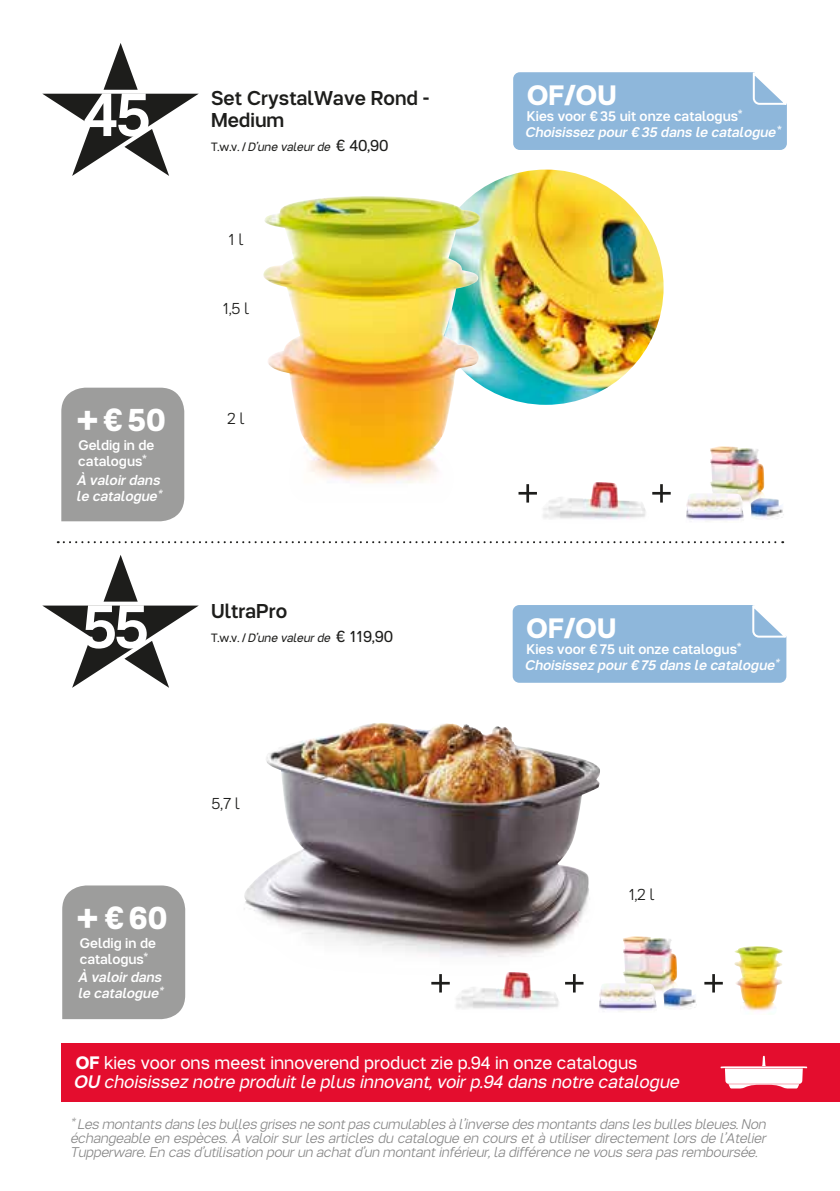
<style>
.page{position:relative;width:840px;height:1191px;background:#fff}
.page>*{position:absolute;margin:0;border:0;box-sizing:border-box;transform-origin:0 0}
.t1{font:500 61.8px "Tupper PRO";color:#fff}
.t2{font:500 46px "Tupper PRO";color:#fff}
.t3{font:700 32px "Tupper PRO";color:#fff}
.t4{font:700 28px "Tupper PRO";letter-spacing:.01em;color:#fff}
.t5{font:500 20px/22px "Tupper PRO";color:#1d1d1b}
.t6{font:18px "Tupper PR Oitalic";color:#fff}
.t7{font:18px "Tupper PRO";color:#fff}
.t8{font:300 16px "Tupper PRO";color:#1d1d1b}
.t9{font:300 14px/14px "Tupper PR Oitalic";letter-spacing:-.005em;color:#878787;text-align:justify}
.t10{font:500 14px/16px "Tupper PR Oitalic";color:#fff}
.t11{font:500 14px/16px "Tupper PRO";color:#fff}
.t12{font:12px "Tupper PR Oitalic";color:#1d1d1b}
.s1{font-family:"Tupper PRO"}
.s2{font-family:"Tupper PRO";font-size:16px}
.s3{font-weight:700}
.s4{font-weight:500}
</style>
<div class="page">
<img style="left:428px;top:170px;width:235px;height:235px;border-radius:118px">
<img style="left:263px;top:196px;width:217px;height:288px">
<img style="left:734px;top:946px;width:48px;height:66px">
<img style="left:244px;top:723px;width:356px;height:234px">
<svg style="left:518px;top:484px;width:18px;height:18px"></svg>
<svg style="left:431px;top:974px;width:18px;height:18px"></svg>
<svg style="left:652px;top:484px;width:18px;height:18px"></svg>
<svg style="left:565px;top:974px;width:18px;height:18px"></svg>
<svg style="left:704px;top:974px;width:18px;height:18px"></svg>
<img style="left:543px;top:482px;width:103px;height:37px">
<img style="left:456px;top:972px;width:103px;height:37px">
<img style="left:710px;top:446px;width:55px;height:56px">
<img style="left:686px;top:493px;width:58px;height:28px">
<img style="left:750px;top:498px;width:34px;height:21px">
<img style="left:623px;top:936px;width:54px;height:55px">
<img style="left:599px;top:983px;width:58px;height:28px">
<img style="left:663px;top:988px;width:33px;height:21px">
<svg style="left:42px;top:43px;width:157px;height:133px"></svg>
<div style="left:513px;top:72px;width:274px;height:78px;background:#8eb7db"></div>
<div style="left:512px;top:605px;width:275px;height:78px;background:#8eb7db"></div>
<div style="left:62px;top:885px;width:123px;height:134px;background:#9d9d9c"></div>
<div style="left:61px;top:388px;width:123px;height:133px;background:#9d9d9c"></div>
<div style="left:62px;top:1043px;width:777px;height:58px;background:#e40d2e"></div>
<svg style="left:720px;top:1055px;width:86px;height:33px"></svg>
<svg style="left:42px;top:555px;width:157px;height:133px"></svg>
<svg style="left:58px;top:541px;width:724px;height:2px"></svg>
<h1 class="t1" style="left:83px;top:65px;width:70px">45</h1>
<h3 class="t4" style="left:527px;top:73px;width:91px">OF/OU</h3>
<h3 class="t5" style="left:211px;top:86px;width:219px">Set CrystalWave Rond -<br>Medium</h3>
<p class="t12" style="left:211px;top:137px;width:179px"><span class="s1">T.w.v. /</span> D’une valeur de <span class="s2">€ 40,90</span></p>
<p class="t11" style="left:526px;top:107px;width:217px">Kies voor €35 uit onze catalogus*</p>
<p class="t10" style="left:526px;top:123px;width:256px">Choisissez pour €35 dans le catalogue<span class="s1">*</span></p>
<p class="t8" style="left:228px;top:226px;width:17px">1 l</p>
<h3 class="t3" style="left:102px;top:394px;width:65px">€50</h3>
<p class="t11" style="left:78px;top:436px;width:78px">Geldig in de catalogus*</p>
<p class="t10" style="left:78px;top:471px;width:86px">À valoir dans le catalogue*</p>
<h2 class="t2" style="left:77px;top:381px;width:22px">+</h2>
<h1 class="t1" style="left:82px;top:576px;width:69px">55</h1>
<p class="t8" style="left:222px;top:295px;width:28px">1,5 l</p>
<p class="t8" style="left:227px;top:405px;width:19px">2 l</p>
<h3 class="t5" style="left:211px;top:599px;width:78px">UltraPro</h3>
<p class="t12" style="left:211px;top:627px;width:183px"><span class="s1">T.w.v. /</span> D’une valeur de <span class="s2">€ 119,90</span></p>
<h3 class="t3" style="left:104px;top:891px;width:65px">€60</h3>
<p class="t11" style="left:80px;top:933px;width:78px">Geldig in de catalogus*</p>
<p class="t10" style="left:80px;top:968px;width:86px">À valoir dans le catalogue*</p>
<h2 class="t2" style="left:77px;top:879px;width:22px">+</h2>
<p class="t8" style="left:211px;top:790px;width:30px">5,7 l</p>
<h3 class="t4" style="left:526px;top:605px;width:91px">OF/OU</h3>
<p class="t11" style="left:526px;top:640px;width:216px">Kies voor €75 uit onze catalogus*</p>
<p class="t10" style="left:526px;top:656px;width:255px">Choisissez pour €75 dans le catalogue*</p>
<p class="t8" style="left:628px;top:881px;width:28px">1,2 l</p>
<p class="t7" style="left:76px;top:1047px;width:563px"><span class="s3">OF</span> kies voor ons meest innoverend product zie p.94 in onze catalogus</p>
<p class="t6" style="left:76px;top:1067px;width:607px"><span class="s4">OU</span> choisissez notre produit le plus innovant, voir p.94 dans notre catalogue</p>
<p class="t9" style="left:72px;top:1115px;width:696px">* Les montants dans les bulles grises ne sont pas cumulables à l’inverse des montants dans les bulles bleues. Non échangeable en espèces. À valoir sur les articles du catalogue en cours et à utiliser directement lors de l’Atelier Tupperware. En cas d’utilisation pour un achat d’un montant inférieur, la différence ne vous sera pas remboursée.</p>
</div>
